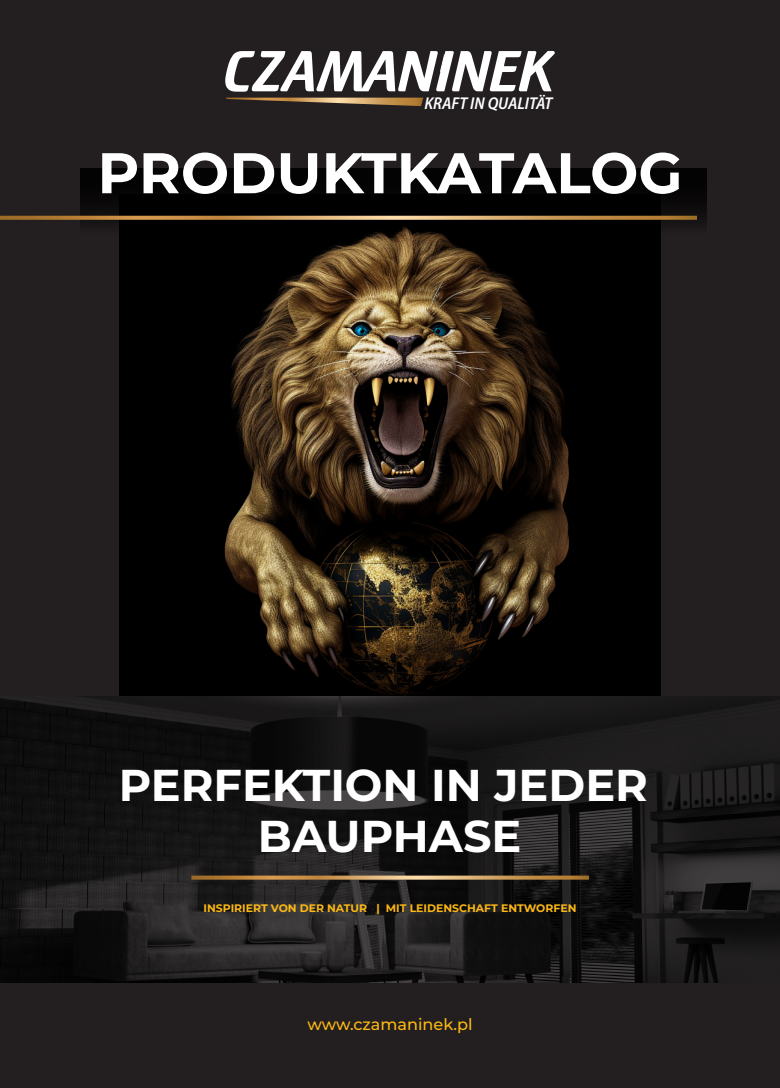
<style>
.page{position:relative;width:780px;height:1088px;background:#231f20}
.page>*{position:absolute;margin:0;border:0;box-sizing:border-box;transform-origin:0 0}
.t1{font:700 57.25px "Montserrat";color:#fff}
.t2{font:700 44.5px/51px "Montserrat";color:#fff;text-align:center}
.t3{font:italic 600 semi-condensed 17.12px "Myriad Pro";color:#fff}
.t4{font:500 16.12px "Montserrat";color:#fcb814}
.t5{font:700 10.88px "Montserrat";color:#fcb814}
</style>
<div class="page">
<svg style="left:225px;top:51px;width:329px;height:41px"></svg>
<svg style="left:226px;top:98px;width:197px;height:8px"></svg>
<img style="left:120px;top:234px;width:540px;height:462px">
<div style="left:81px;top:169px;width:625px;height:65px;background:#040304"></div>
<svg style="left:0;top:216px;width:697px;height:4px"></svg>
<svg style="left:0;top:696px;width:780px;height:286px"></svg>
<svg style="left:191px;top:875px;width:398px;height:5px"></svg>
<h3 class="t3" style="left:424px;top:92px;width:129px">KRAFT IN QUALITÄT</h3>
<h1 class="t1" style="left:97px;top:132px;width:586px">PRODUKTKATALOG</h1>
<h2 class="t2" style="left:119px;top:757px;width:531px">PERFEKTION IN JEDER<br>BAUPHASE</h2>
<p class="t5" style="left:203px;top:901px;width:374px">INSPIRIERT VON DER NATUR | MIT LEIDENSCHAFT ENTWORFEN</p>
<h3 class="t4" style="left:307px;top:1013px;width:167px">www.czamaninek.pl</h3>
</div>
